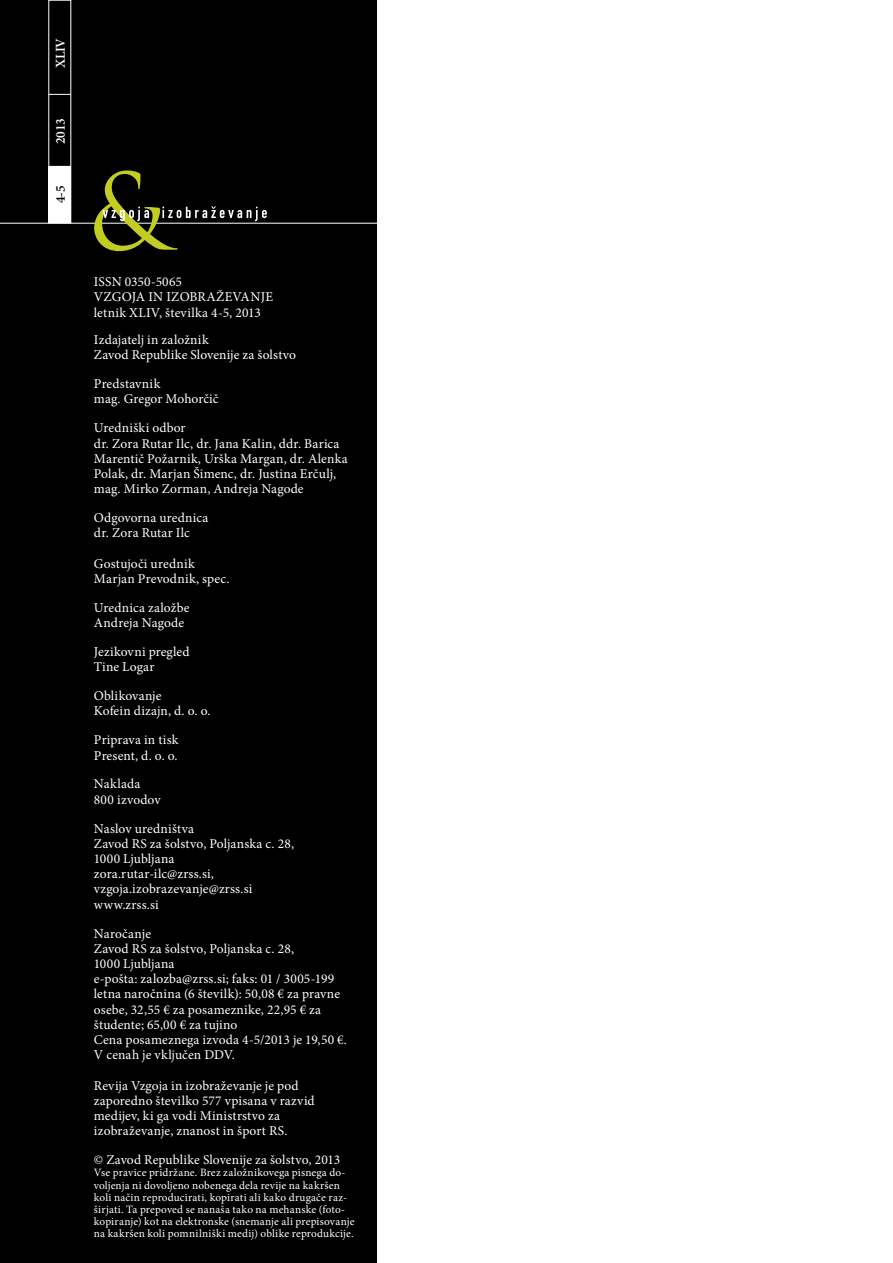
<style>
.page{position:relative;width:893px;height:1263px;background:#fff}
.page>*{position:absolute;margin:0;border:0;box-sizing:border-box;transform-origin:0 0}
.t1{font:13.5px/15.1px "Minion Pro";letter-spacing:.01em;color:#fff}
.t2{font:600 13.5px "Minion Pro";letter-spacing:-.02em;color:#fff}
.t3{font:600 13.5px "Minion Pro";color:#000}
.t4{font:11.25px/12.1px "Minion Pro";letter-spacing:.015em;color:#fff}
</style>
<div class="page">
<div style="left:0;top:0;width:376px;height:1263px;background:#000"></div>
<div style="left:49px;top:166px;width:22px;height:57px;background:#fff"></div>
<hr style="left:0;top:223px;width:388px;height:1px;background:#fff">
<div style="left:49px;top:0;width:22px;height:223px;border:1px solid #fff"></div>
<svg style="left:49px;top:94px;width:22px;height:1px"></svg>
<svg style="left:94px;top:170px;width:173px;height:81px"></svg>
<p class="t2" style="left:51px;top:68px;width:32px;rotate:-90deg">XLIV</p>
<p class="t2" style="left:51px;top:144px;width:27px;rotate:-90deg">2013</p>
<p class="t3" style="left:51px;top:203px;width:19px;rotate:-90deg">4-5</p>
<p class="t1" style="left:94px;top:274px;width:181px">ISSN 0350-5065<br>VZGOJA IN IZOBRAŽEVANJE letnik XLIV, številka 4-5, 2013</p>
<p class="t1" style="left:94px;top:332px;width:204px">Izdajatelj in založnik<br>Zavod Republike Slovenije za šolstvo</p>
<p class="t1" style="left:94px;top:376px;width:126px">Predstavnik<br>mag. Gregor Mohorčič</p>
<p class="t1" style="left:94px;top:420px;width:255px">Uredniški odbor<br>dr. Zora Rutar Ilc, dr. Jana Kalin, ddr. Barica Marentič Požarnik, Urška Margan, dr. Alenka Polak, dr. Marjan Šimenc, dr. Justina Erčulj, mag. Mirko Zorman, Andreja Nagode</p>
<p class="t1" style="left:94px;top:510px;width:116px">Odgovorna urednica dr. Zora Rutar Ilc</p>
<p class="t1" style="left:94px;top:556px;width:137px">Gostujoči urednik<br>Marjan Prevodnik, spec.</p>
<p class="t1" style="left:94px;top:600px;width:97px">Urednica založbe<br>Andreja Nagode</p>
<p class="t1" style="left:94px;top:644px;width:97px">Jezikovni pregled<br>Tine Logar</p>
<p class="t1" style="left:94px;top:688px;width:118px">Oblikovanje<br>Kofein dizajn, d. o. o.</p>
<p class="t1" style="left:94px;top:732px;width:86px">Priprava in tisk<br>Present, d. o. o.</p>
<p class="t1" style="left:94px;top:777px;width:68px">Naklada<br>800 izvodov</p>
<p class="t1" style="left:94px;top:821px;width:202px">Naslov uredništva<br>Zavod RS za šolstvo, Poljanska c. 28,<br>1000 Ljubljana zora.rutar-ilc@zrss.si, vzgoja.izobrazevanje@zrss.si www.zrss.si</p>
<p class="t1" style="left:94px;top:926px;width:255px">Naročanje<br>Zavod RS za šolstvo, Poljanska c. 28,<br>1000 Ljubljana<br>e-pošta: zalozba@zrss.si; faks: 01 / 3005-199 letna naročnina (6 številk): 50,08 € za pravne osebe, 32,55 € za posameznike, 22,95 € za študente; 65,00 € za tujino<br>Cena posameznega izvoda 4-5/2013 je 19,50 €.<br>V cenah je vključen DDV.</p>
<p class="t1" style="left:94px;top:1078px;width:222px">Revija Vzgoja in izobraževanje je pod zaporedno številko 577 vpisana v razvid medijev, ki ga vodi Ministrstvo za izobraževanje, znanost in šport RS.</p>
<p class="t1" style="left:94px;top:1152px;width:248px">© Zavod Republike Slovenije za šolstvo, 2013</p>
<p class="t4" style="left:94px;top:1167px;width:262px">Vse pravice pridržane. Brez založnikovega pisnega do&shy;voljenja ni dovoljeno nobenega dela revije na kakršen koli način reproducirati, kopirati ali kako drugače raz&shy;širjati. Ta prepoved se nanaša tako na mehanske (foto&shy;kopiranje) kot na elektronske (snemanje ali prepisovanje na kakršen koli pomnilniški medij) oblike reprodukcije.</p>
</div>
